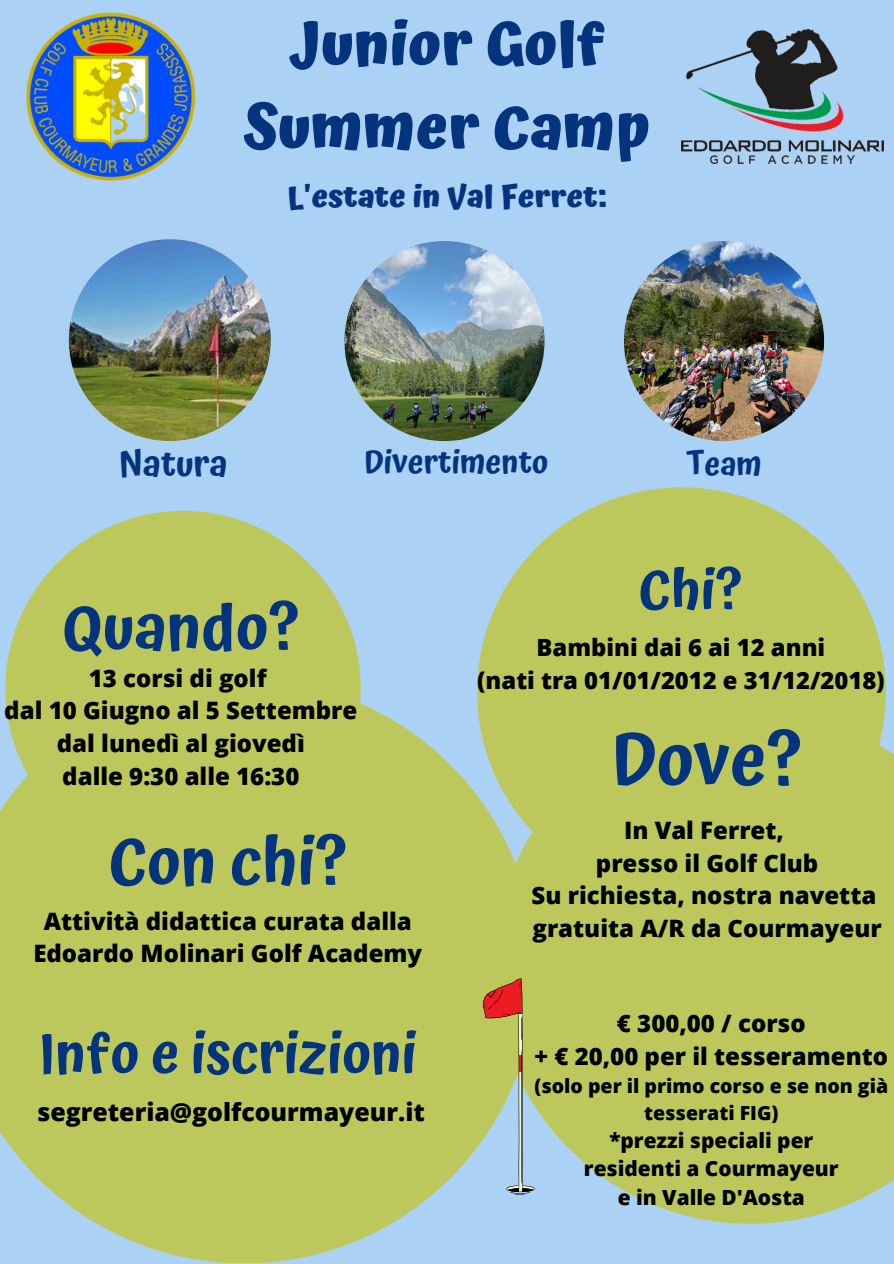
<style>
.page{position:relative;width:894px;height:1264px;background:#fff}
.page>*{position:absolute;margin:0;border:0;box-sizing:border-box;transform-origin:0 0}
.t1{font:600 73.2px "Atma";color:#05347e}
.t2{font:600 66px "Atma";color:#05347e}
.t3{font:600 63.75px "Atma";color:#05347e}
.t4{font:700 60px/83.2px "Atma";color:#05347e;text-align:center}
.t5{font:600 56.55px "Atma";color:#05347e}
.t6{font:600 55.2px "Atma";color:#05347e}
.t7{font:600 35.55px "Atma";color:#05347e}
.t8{font:600 31.8px "Atma";color:#05347e}
.t9{font:600 31.65px "Atma";color:#05347e}
.t10{font:700 30.9px "Atma";color:#05347e}
.t11{font:800 24.9px "Open Sans";color:#000}
.t12{font:800 24px/32.7px "Open Sans";color:#000;text-align:center}
.t13{font:800 23.7px/32.2px "Open Sans";color:#000;text-align:center}
.t14{font:800 20.85px "Open Sans";color:#000}
.t15{font:800 19.5px/27px "Open Sans";color:#000;text-align:center}
</style>
<div class="page">
<div style="left:0;top:0;width:893px;height:1263px;background:#abd1f4"></div>
<div style="left:5px;top:511px;width:355px;height:355px;background:#bdc85c;border-radius:50%"></div>
<div style="left:477px;top:487px;width:408px;height:409px;background:#bdc85c;border-radius:50%"></div>
<div style="left:536px;top:710px;width:357px;height:513px;background:#bdc85c"></div>
<svg style="left:0;top:679px;width:536px;height:584px;fill:#bdc85c"></svg>
<svg style="left:482px;top:978px;width:52px;height:216px"></svg>
<img style="left:69px;top:239px;width:202px;height:202px;border-radius:50%">
<img style="left:344px;top:241px;width:200px;height:200px;border-radius:50%">
<img style="left:623px;top:241px;width:200px;height:200px;border-radius:50%">
<img style="left:681px;top:29px;width:201px;height:134px">
<img style="left:26px;top:12px;width:169px;height:169px">
<p class="t4" style="left:244px;top:2px;width:407px">Junior Golf<br>Summer Camp</p>
<p class="t10" style="left:287px;top:178px;width:320px">L'estate in Val Ferret:</p>
<p class="t7" style="left:119px;top:443px;width:110px">Natura</p>
<p class="t8" style="left:364px;top:443px;width:185px">Divertimento</p>
<p class="t9" style="left:685px;top:445px;width:77px">Team</p>
<h4 class="t3" style="left:62px;top:589px;width:238px">Quando?</h4>
<h5 class="t12" style="left:4px;top:661px;width:354px">13 corsi di golf<br>dal 10 Giugno al 5 Settembre dal lunedì al giovedì<br>dalle 9:30 alle 16:30</h5>
<h6 class="t2" style="left:108px;top:822px;width:240px">Con chi?</h6>
<h1 class="t12" style="left:33px;top:903px;width:390px">Attività didattica curata dalla<br>Edoardo Molinari Golf Academy</h1>
<h6 class="t5" style="left:39px;top:1020px;width:379px">Info e iscrizioni</h6>
<p class="t11" style="left:37px;top:1094px;width:389px">segreteria@golfcourmayeur.it</p>
<h2 class="t6" style="left:638px;top:557px;width:105px">Chi?</h2>
<h6 class="t13" style="left:477px;top:631px;width:409px">Bambini dai 6 ai 12 anni<br>(nati tra 01/01/2012 e 31/12/2018)</h6>
<h5 class="t1" style="left:612px;top:716px;width:191px">Dove?</h5>
<h3 class="t12" style="left:531px;top:813px;width:351px">In Val Ferret,<br>presso il Golf Club<br>Su richiesta, nostra navetta gratuita A/R da Courmayeur</h3>
<h3 class="t12" style="left:616px;top:1006px;width:190px">€ 300,00 / corso</h3>
<h6 class="t12" style="left:534px;top:1039px;width:355px">+ € 20,00 per il tesseramento</h6>
<h1 class="t15" style="left:534px;top:1072px;width:355px">(solo per il primo corso e se non già tesserati FIG)</h1>
<h6 class="t14" style="left:609px;top:1126px;width:205px">*prezzi speciali per</h6>
<p class="t14" style="left:583px;top:1154px;width:256px">residenti a Courmayeur</p>
<p class="t14" style="left:617px;top:1182px;width:189px">e in Valle D'Aosta</p>
</div>
